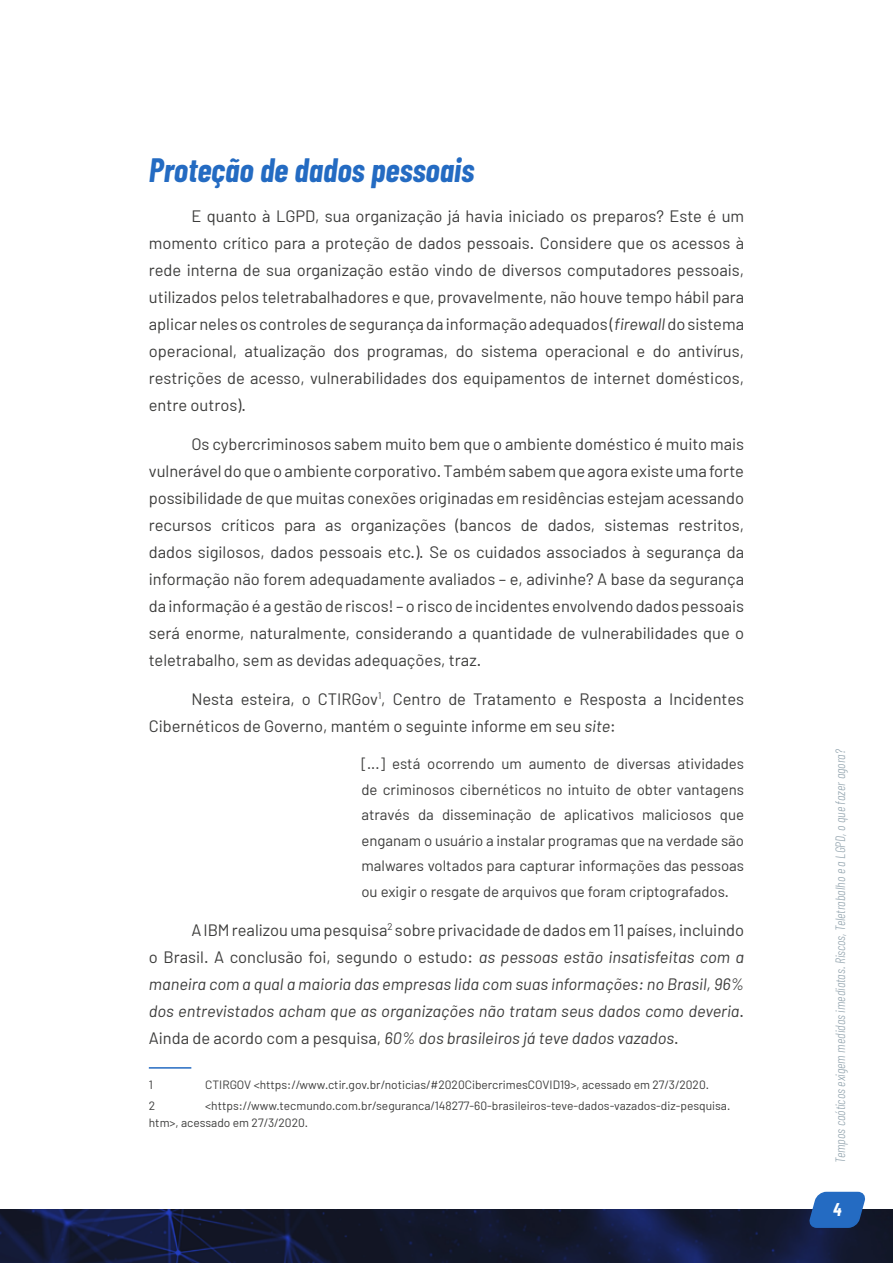
<style>
.page{position:relative;width:893px;height:1263px;background:#fff}
.page>*{position:absolute;margin:0;border:0;box-sizing:border-box;transform-origin:0 0}
.t1{font:italic 700 33px "Barlow Condensed";color:#246bc2}
.t2{font:italic 700 18px "Barlow Condensed";color:#fff}
.t3{font:16.5px/27px "Barlow";color:#3c3c3b;text-align:justify}
.t4{font:italic 16.5px/27px "Barlow";color:#3c3c3b;text-align:justify}
.t5{font:15px/25.5px "Barlow";color:#3c3c3b;text-align:justify}
.t6{font:italic 300 13.5px "Barlow Condensed";color:#93a4ae}
.t7{font:12px/16.5px "Barlow";color:#3c3c3b}
.s1{font-style:italic}
.s2{font-style:normal}
</style>
<div class="page">
<img style="left:0;top:1210px;width:893px;height:53px">
<svg style="left:807px;top:1191px;width:60px;height:38px;background:#3a71b6"></svg>
<hr style="left:149px;top:1067px;width:42px;height:2px;background:#246bc2">
<h1 class="t1" style="left:149px;top:149px;width:327px">Proteção de dados pessoais</h1>
<p class="t3" style="left:149px;top:202px;width:597px;text-indent:43px">E quanto à LGPD, sua organização já havia iniciado os preparos? Este é um momento crítico para a proteção de dados pessoais. Considere que os acessos à rede interna de sua organização estão vindo de diversos computadores pessoais, utilizados pelos teletrabalhadores e que, provavelmente, não houve tempo hábil para aplicar neles os controles de segurança da informação adequados (<span class="s1">firewall</span> do sistema operacional, atualização dos programas, do sistema operacional e do antivírus, restrições de acesso, vulnerabilidades dos equipamentos de internet domésticos, entre outros).</p>
<p class="t3" style="left:149px;top:430px;width:597px;text-indent:43px">Os cybercriminosos sabem muito bem que o ambiente doméstico é muito mais vulnerável do que o ambiente corporativo. Também sabem que agora existe uma forte possibilidade de que muitas conexões originadas em residências estejam acessando recursos críticos para as organizações (bancos de dados, sistemas restritos, dados sigilosos, dados pessoais etc.). Se os cuidados associados à segurança da informação não forem adequadamente avaliados – e, adivinhe? A base da segurança da informação é a gestão de riscos! – o risco de incidentes envolvendo dados pessoais será enorme, naturalmente, considerando a quantidade de vulnerabilidades que o teletrabalho, sem as devidas adequações, traz.</p>
<p class="t3" style="left:149px;top:685px;width:597px;text-indent:43px">Nesta esteira, o CTIRGov<sup>1</sup>, Centro de Tratamento e Resposta a Incidentes<br>Cibernéticos de Governo, mantém o seguinte informe em seu <span class="s1">site</span>:</p>
<p class="t5" style="left:361px;top:751px;width:384px">[...] está ocorrendo um aumento de diversas atividades de criminosos cibernéticos no intuito de obter vantagens através da disseminação de aplicativos maliciosos que enganam o usuário a instalar programas que na verdade são malwares voltados para capturar informações das pessoas ou exigir o resgate de arquivos que foram criptografados.</p>
<p class="t4" style="left:149px;top:916px;width:597px;text-indent:43px"><span class="s2">A IBM realizou uma pesquisa</span><sup>2</sup> <span class="s2">sobre privacidade de dados em 11 países, incluindo o Brasil. A conclusão foi, segundo o estudo:</span> as pessoas estão insatisfeitas com a maneira com a qual a maioria das empresas lida com suas informações: no Brasil, 96% dos entrevistados acham que as organizações não tratam seus dados como deveria<span class="s2">.<br>Ainda de acordo com a pesquisa,</span> 60% dos brasileiros já teve dados vazados<span class="s2">.</span></p>
<p class="t7" style="left:149px;top:1076px;width:6px">1</p>
<p class="t7" style="left:205px;top:1076px;width:505px">CTIRGOV &lt;https://www.ctir.gov.br/noticias/#2020CibercrimesCOVID19&gt;, acessado em 27/3/2020.</p>
<p class="t7" style="left:149px;top:1097px;width:8px">2</p>
<p class="t7" style="left:149px;top:1097px;width:583px;text-indent:56px">&lt;https://www.tecmundo.com.br/seguranca/148277-60-brasileiros-teve-dados-vazados-diz-pesquisa. htm&gt;, acessado em 27/3/2020.</p>
<p class="t6" style="left:832px;top:1163px;width:415px;rotate:-90deg">Tempos caóticos exigem medidas imediatas. Riscos, Teletrabalho e a LGPD, o que fazer agora?</p>
<p class="t2" style="left:833px;top:1198px;width:10px">4</p>
</div>
